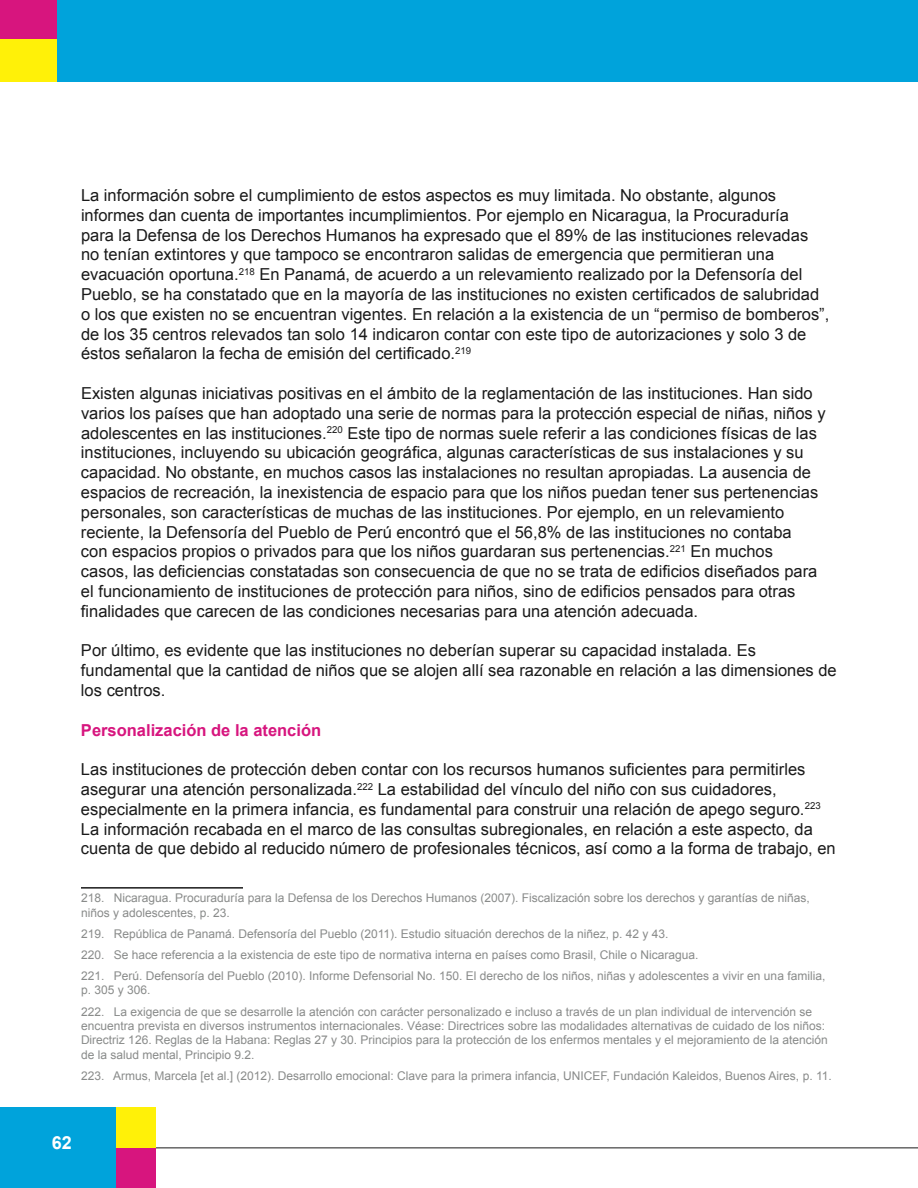
<style>
.page{position:relative;width:918px;height:1188px;background:#fff}
.page>*{position:absolute;margin:0;border:0;box-sizing:border-box;transform-origin:0 0}
.t1{font:700 18px "Arial";color:#fff}
.t2{font:16.5px/19.8px "Arial";color:#1a1a1a}
.t3{font:700 16.5px "Arial";color:#d7157e}
.t4{font:12px/14.4px "Arial";color:#898b8a}
</style>
<div class="page">
<div style="left:0;top:0;width:918px;height:82px;background:#00a3db"></div>
<div style="left:0;top:38px;width:57px;height:44px;background:#fff108"></div>
<div style="left:0;top:0;width:57px;height:38px;background:#d7157e"></div>
<hr style="left:155px;top:1148px;width:763px;height:1px;background:#1a1a1a">
<div style="left:0;top:1107px;width:116px;height:81px;background:#00a3db"></div>
<div style="left:116px;top:1148px;width:39px;height:40px;background:#d7157e"></div>
<div style="left:116px;top:1107px;width:39px;height:41px;background:#fff108"></div>
<hr style="left:81px;top:887px;width:162px;height:2px;background:#1a1a1a">
<p class="t2" style="left:81px;top:185px;width:750px">La información sobre el cumplimiento de estos aspectos es muy limitada. No obstante, algunos informes dan cuenta de importantes incumplimientos. Por ejemplo en Nicaragua, la Procuraduría<br>para la Defensa de los Derechos Humanos ha expresado que el 89% de las instituciones relevadas no tenían extintores y que tampoco se encontraron salidas de emergencia que permitieran una evacuación oportuna.<sup>218</sup> En Panamá, de acuerdo a un relevamiento realizado por la Defensoría del Pueblo, se ha constatado que en la mayoría de las instituciones no existen certificados de salubridad o los que existen no se encuentran vigentes. En relación a la existencia de un “permiso de bomberos”, de los 35 centros relevados tan solo 14 indicaron contar con este tipo de autorizaciones y solo 3 de éstos señalaron la fecha de emisión del certificado.<sup>219</sup></p>
<p class="t2" style="left:81px;top:383px;width:746px">Existen algunas iniciativas positivas en el ámbito de la reglamentación de las instituciones. Han sido varios los países que han adoptado una serie de normas para la protección especial de niñas, niños y adolescentes en las instituciones.<sup>220</sup> Este tipo de normas suele referir a las condiciones físicas de las instituciones, incluyendo su ubicación geográfica, algunas características de sus instalaciones y su capacidad. No obstante, en muchos casos las instalaciones no resultan apropiadas. La ausencia de espacios de recreación, la inexistencia de espacio para que los niños puedan tener sus pertenencias personales, son características de muchas de las instituciones. Por ejemplo, en un relevamiento reciente, la Defensoría del Pueblo de Perú encontró que el 56,8% de las instituciones no contaba<br>con espacios propios o privados para que los niños guardaran sus pertenencias.<sup>221</sup> En muchos<br>casos, las deficiencias constatadas son consecuencia de que no se trata de edificios diseñados para el funcionamiento de instituciones de protección para niños, sino de edificios pensados para otras finalidades que carecen de las condiciones necesarias para una atención adecuada.</p>
<p class="t2" style="left:81px;top:641px;width:757px">Por último, es evidente que las instituciones no deberían superar su capacidad instalada. Es fundamental que la cantidad de niños que se alojen allí sea razonable en relación a las dimensiones de los centros.</p>
<p class="t3" style="left:81px;top:721px;width:242px">Personalización de la atención</p>
<p class="t2" style="left:81px;top:760px;width:756px">Las instituciones de protección deben contar con los recursos humanos suficientes para permitirles asegurar una atención personalizada.<sup>222</sup> La estabilidad del vínculo del niño con sus cuidadores, especialmente en la primera infancia, es fundamental para construir una relación de apego seguro.<sup>223<br></sup>La información recabada en el marco de las consultas subregionales, en relación a este aspecto, da cuenta de que debido al reducido número de profesionales técnicos, así como a la forma de trabajo, en</p>
<p class="t4" style="left:81px;top:891px;width:730px">218. Nicaragua. Procuraduría para la Defensa de los Derechos Humanos (2007). Fiscalización sobre los derechos y garantías de niñas, niños y adolescentes, p. 23.</p>
<p class="t4" style="left:81px;top:923px;width:746px;line-height:21.1px">219. República de Panamá. Defensoría del Pueblo (2011). Estudio situación derechos de la niñez, p. 42 y 43.<br>220. Se hace referencia a la existencia de este tipo de normativa interna en países como Brasil, Chile o Nicaragua.<br>221. Perú. Defensoría del Pueblo (2010). Informe Defensorial No. 150. El derecho de los niños, niñas y adolescentes a vivir en una familia,</p>
<p class="t4" style="left:81px;top:980px;width:733px;line-height:21.1px">p. 305 y 306.<br>222. La exigencia de que se desarrolle la atención con carácter personalizado e incluso a través de un plan individual de intervención se</p>
<p class="t4" style="left:81px;top:1019px;width:748px">encuentra prevista en diversos instrumentos internacionales. Véase: Directrices sobre las modalidades alternativas de cuidado de los niños:<br>Directriz 126. Reglas de la Habana: Reglas 27 y 30. Principios para la protección de los enfermos mentales y el mejoramiento de la atención de la salud mental, Principio 9.2.</p>
<p class="t4" style="left:81px;top:1069px;width:752px">223. Armus, Marcela [et al.] (2012). Desarrollo emocional: Clave para la primera infancia, UNICEF, Fundación Kaleidos, Buenos Aires, p. 11.</p>
<p class="t1" style="left:52px;top:1133px;width:22px">62</p>
</div>
